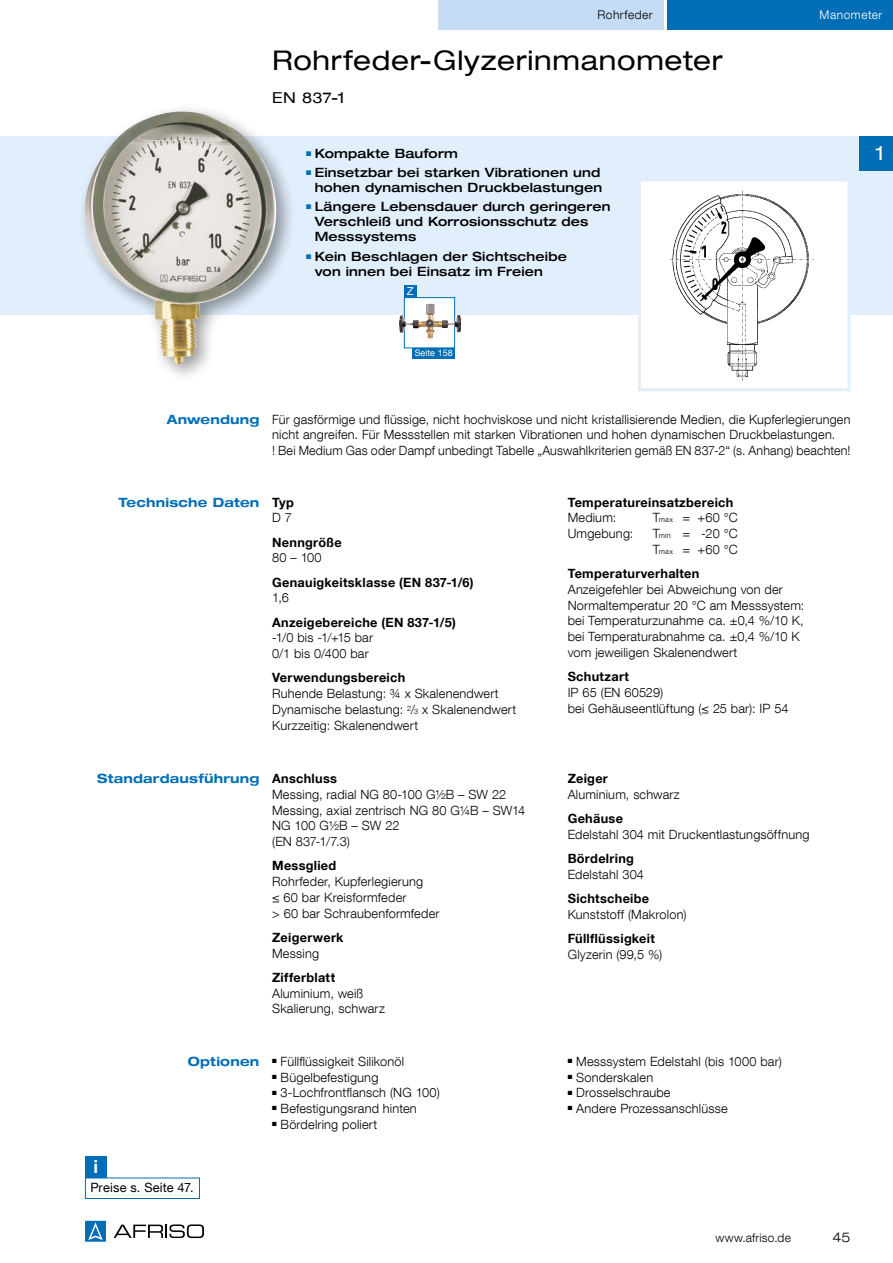
<style>
.page{position:relative;width:893px;height:1263px;background:#fff}
.page>*{position:absolute;margin:0;border:0;box-sizing:border-box;transform-origin:0 0}
.t1{font:expanded 27px "Helvetica Neue LT Com";letter-spacing:.03em;color:#000}
.t2{font:expanded 19.5px "Helvetica Neue LT Com";color:#fff}
.t3{font:700 18px "Helvetica Neue LT Com";color:#fff}
.t4{font:expanded 15px "Helvetica Neue LT Com";color:#000}
.t5{font:300 expanded 13.5px "Helvetica Neue LT Com";color:#000}
.t6{font:300 12.75px/15.8px "Helvetica Neue LT Com";letter-spacing:.015em;color:#000}
.t7{font:700 12.75px "Helvetica Neue LT Com";letter-spacing:.02em;color:#000}
.t8{font:500 expanded 12.75px/15px "Helvetica Neue LT Com";letter-spacing:.015em;color:#000}
.t9{font:700 expanded 12.75px "Helvetica Neue LT Com";letter-spacing:.015em;color:#006eb7}
.t10{font:12.75px "Helvetica Neue LT Com";letter-spacing:.015em;color:#000}
.t11{font:300 12px "Helvetica Neue LT Com";letter-spacing:.02em;color:#000}
.t12{font:300 12px "Helvetica Neue LT Com";letter-spacing:.04em;color:#000}
.t13{font:300 12px "Helvetica Neue LT Com";letter-spacing:.04em;color:#fff}
.t14{font:11.1px "Helvetica Neue LT Com";color:#fff}
.t15{font:9px "Helvetica Neue LT Com";color:#fff}
.t16{font:6.75px "Zapf Dingbats ITC";color:#006eb7}
.t17{font:6px "Zapf Dingbats ITC";color:#000}
.s1{font-size:7.35px}
.s2{font-weight:700;font-stretch:expanded;color:#006eb7}
.s3{font-weight:700}
</style>
<div class="page">
<div style="left:0;top:136px;width:893px;height:179px;background:#e1eefb"></div>
<div style="left:668px;top:0;width:225px;height:30px;background:#006eb7"></div>
<div style="left:438px;top:0;width:225px;height:30px;background:#c4dcf4"></div>
<svg style="left:114px;top:1224px;width:90px;height:14px"></svg>
<svg style="left:85px;top:1221px;width:21px;height:21px"></svg>
<div style="left:85px;top:1177px;width:115px;height:22px;border:1px solid #006eb7"></div>
<div style="left:85px;top:1156px;width:21px;height:21px;background:#006eb7"></div>
<div style="left:639px;top:180px;width:210px;height:210px;background:#fff"></div>
<img style="left:670px;top:190px;width:143px;height:191px">
<div style="left:638px;top:179px;width:212px;height:212px;border:3px solid #e1eefb"></div>
<div style="left:77px;top:103px;width:219px;height:281px;background:#000;opacity:.4"></div>
<img style="left:85px;top:111px;width:191px;height:254px">
<div style="left:412px;top:348px;width:43px;height:10px;background:#006eb7"></div>
<div style="left:404px;top:285px;width:13px;height:13px;background:#006eb7"></div>
<svg style="left:404px;top:297px;width:51px;height:51px"></svg>
<img style="left:399px;top:304px;width:31px;height:29px">
<div style="left:859px;top:136px;width:34px;height:34px;background:#006eb7"></div>
<p class="t12" style="left:597px;top:7px;width:57px">Rohrfeder</p>
<p class="t13" style="left:820px;top:7px;width:64px">Manometer</p>
<h1 class="t1" style="left:272px;top:44px;width:452px">Rohrfeder-Glyzerinmanometer</h1>
<p class="t4" style="left:272px;top:88px;width:74px">EN 837-1</p>
<p class="t8" style="left:306px;top:145px;width:153px"><sup>■</sup> Kompakte Bauform</p>
<p class="t8" style="left:306px;top:165px;width:297px;text-align:right"><sup>■</sup> Einsetzbar bei starken Vibrationen und hohen dynamischen Druckbelastungen</p>
<p class="t8" style="left:315px;top:199px;width:297px;text-indent:-9px"><sup>■</sup> Längere Lebensdauer durch geringeren<br>Verschleiß und Korrosionsschutz des<br>Messsystems</p>
<p class="t16" style="left:311px;top:253px;width:3px">■</p>
<p class="t16" style="left:311px;top:150px;width:3px">■</p>
<p class="t8" style="left:315px;top:248px;width:254px;text-indent:-9px"><sup>■</sup> Kein Beschlagen der Sichtscheibe von innen bei Einsatz im Freien</p>
<p class="t14" style="left:407px;top:284px;width:8px">Z</p>
<p class="t15" style="left:415px;top:348px;width:40px">Seite 158</p>
<p class="t9" style="left:167px;top:411px;width:94px">Anwendung</p>
<p class="t6" style="left:272px;top:411px;width:580px">Für gasförmige und flüssige, nicht hochviskose und nicht kristallisierende Medien, die Kupferlegierungen nicht angreifen. Für Messstellen mit starken Vibrationen und hohen dynamischen Druckbelastungen.<br>! Bei Medium Gas oder Dampf unbedingt Tabelle „Auswahlkriterien gemäß EN 837-2“ (s. Anhang) beachten!</p>
<p class="t9" style="left:118px;top:494px;width:142px">Technische Daten</p>
<p class="t7" style="left:272px;top:494px;width:23px">Typ</p>
<p class="t6" style="left:272px;top:510px;width:21px">D 7</p>
<p class="t7" style="left:272px;top:534px;width:71px">Nenngröße</p>
<p class="t6" style="left:272px;top:550px;width:51px">80 – 100</p>
<p class="t7" style="left:272px;top:574px;width:203px">Genauigkeitsklasse (EN 837-1/6)</p>
<p class="t6" style="left:272px;top:590px;width:18px">1,6</p>
<p class="t7" style="left:272px;top:614px;width:185px">Anzeigebereiche (EN 837-1/5)</p>
<p class="t6" style="left:272px;top:630px;width:102px">-1/0 bis -1/+15 bar<br>0/1 bis 0/400 bar</p>
<p class="t7" style="left:272px;top:670px;width:135px">Verwendungsbereich</p>
<p class="t6" style="left:272px;top:685px;width:246px">Ruhende Belastung: ¾ x Skalenendwert<br>Dynamische belastung: <sup>2</sup>/<span class="s1">3</span> x Skalenendwert<br>Kurzzeitig: Skalenendwert</p>
<p class="t7" style="left:568px;top:494px;width:167px">Temperatureinsatzbereich</p>
<p class="t6" style="left:568px;top:510px;width:50px">Medium:</p>
<p class="t6" style="left:653px;top:510px;width:87px">T<span class="s1">max</span> = +60 °C</p>
<p class="t6" style="left:568px;top:525px;width:67px">Umgebung:</p>
<p class="t6" style="left:653px;top:525px;width:87px">T<span class="s1">min</span> = -20 °C<br>T<span class="s1">max</span> = +60 °C</p>
<p class="t7" style="left:568px;top:565px;width:133px">Temperaturverhalten</p>
<p class="t6" style="left:568px;top:581px;width:238px">Anzeigefehler bei Abweichung von der Normaltemperatur 20 °C am Messsystem: bei Temperaturzunahme ca. ±0,4 %/10 K, bei Temperaturabnahme ca. ±0,4 %/10 K vom jeweiligen Skalenendwert</p>
<p class="t7" style="left:568px;top:668px;width:63px">Schutzart</p>
<p class="t6" style="left:568px;top:684px;width:222px">IP 65 (EN 60529)<br>bei Gehäuseentlüftung (≤ 25 bar): IP 54</p>
<p class="t6" style="left:272px;top:770px;width:255px;text-indent:-175px"><span class="s2">Standardausführung</span> <span class="s3">Anschluss<br></span>Messing, radial NG 80-100 G½B – SW 22<br>Messing, axial zentrisch NG 80 G¼B – SW14<br>NG 100 G½B – SW 22<br>(EN 837-1/7.3)</p>
<p class="t7" style="left:272px;top:858px;width:66px">Messglied</p>
<p class="t6" style="left:272px;top:873px;width:169px">Rohrfeder, Kupferlegierung<br>≤ 60 bar Kreisformfeder<br>&gt; 60 bar Schraubenformfeder</p>
<p class="t7" style="left:272px;top:929px;width:73px">Zeigerwerk</p>
<p class="t6" style="left:272px;top:945px;width:48px">Messing</p>
<p class="t7" style="left:272px;top:969px;width:65px">Zifferblatt</p>
<p class="t6" style="left:272px;top:985px;width:114px">Aluminium, weiß<br>Skalierung, schwarz</p>
<p class="t7" style="left:568px;top:770px;width:42px">Zeiger</p>
<p class="t6" style="left:568px;top:786px;width:114px">Aluminium, schwarz</p>
<p class="t7" style="left:568px;top:810px;width:57px">Gehäuse</p>
<p class="t6" style="left:568px;top:826px;width:243px">Edelstahl 304 mit Druckentlastungsöffnung</p>
<p class="t7" style="left:568px;top:850px;width:68px">Bördelring</p>
<p class="t6" style="left:568px;top:866px;width:78px">Edelstahl 304</p>
<p class="t7" style="left:568px;top:890px;width:83px">Sichtscheibe</p>
<p class="t6" style="left:568px;top:906px;width:120px">Kunststoff (Makrolon)</p>
<p class="t7" style="left:568px;top:930px;width:89px">Füllflüssigkeit</p>
<p class="t6" style="left:568px;top:946px;width:96px">Glyzerin (99,5 %)</p>
<p class="t9" style="left:188px;top:1053px;width:73px">Optionen</p>
<p class="t6" style="left:272px;top:1053px;width:133px">■ Füllflüssigkeit Silikonöl</p>
<p class="t17" style="left:277px;top:1074px;width:3px">■</p>
<p class="t6" style="left:272px;top:1069px;width:108px">■ Bügelbefestigung</p>
<p class="t17" style="left:277px;top:1090px;width:3px">■</p>
<p class="t6" style="left:272px;top:1085px;width:169px">■ 3-Lochfrontflansch (NG 100)</p>
<p class="t6" style="left:272px;top:1100px;width:146px">■ Befestigungsrand hinten</p>
<p class="t6" style="left:272px;top:1116px;width:107px">■ Bördelring poliert</p>
<p class="t6" style="left:568px;top:1053px;width:216px">■ Messsystem Edelstahl (bis 1000 bar)</p>
<p class="t17" style="left:572px;top:1074px;width:3px">■</p>
<p class="t6" style="left:568px;top:1069px;width:87px">■ Sonderskalen</p>
<p class="t17" style="left:572px;top:1090px;width:3px">■</p>
<p class="t6" style="left:568px;top:1085px;width:104px">■ Drosselschraube</p>
<p class="t6" style="left:568px;top:1100px;width:162px">■ Andere Prozessanschlüsse</p>
<h3 class="t3" style="left:93px;top:1155px;width:6px">i</h3>
<p class="t10" style="left:90px;top:1180px;width:105px">Preise s. Seite 47.</p>
<p class="t11" style="left:715px;top:1230px;width:77px">www.afriso.de</p>
<p class="t5" style="left:832px;top:1228px;width:20px">45</p>
<h2 class="t2" style="left:876px;top:141px;width:10px">1</h2>
</div>
